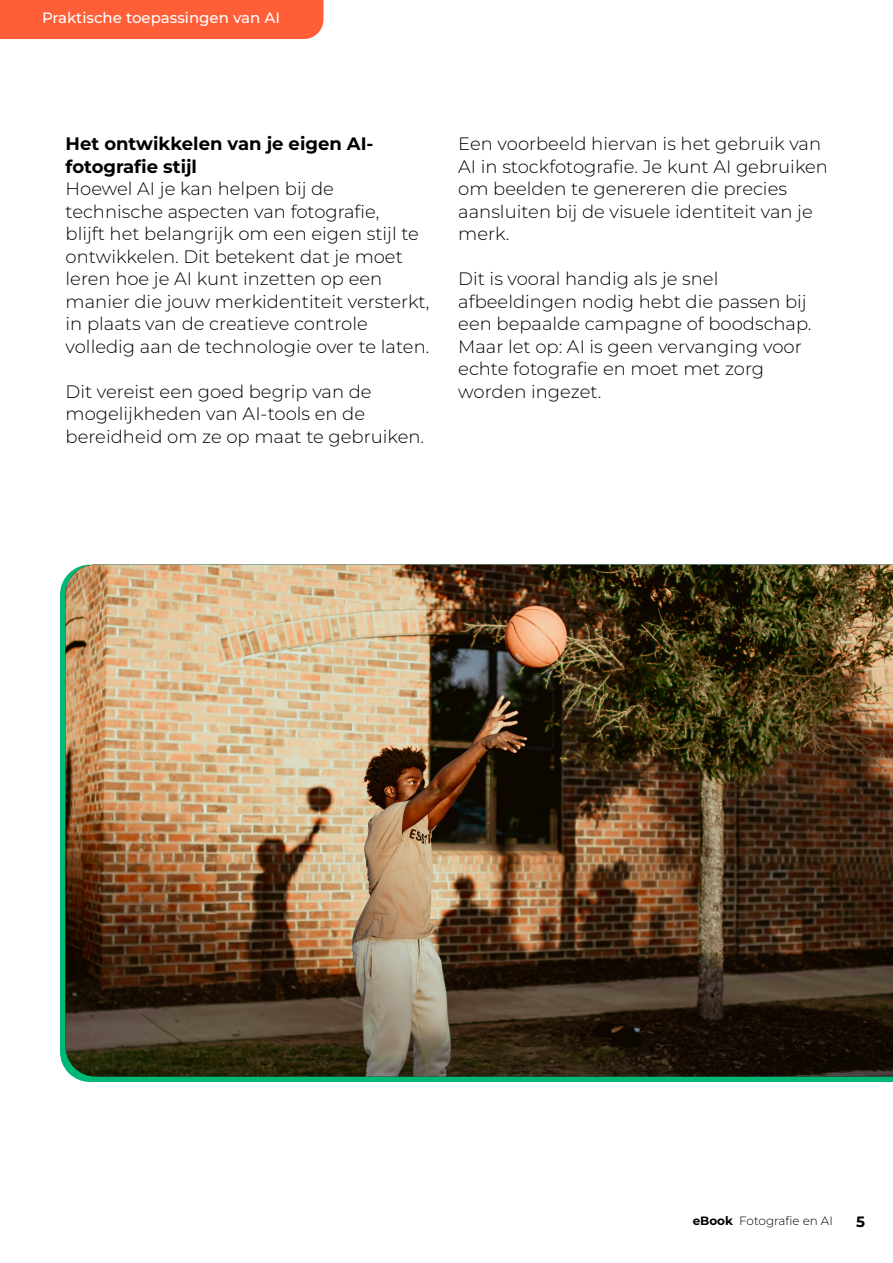
<style>
.page{position:relative;width:893px;height:1263px;background:#fff}
.page>*{position:absolute;margin:0;border:0;box-sizing:border-box;transform-origin:0 0}
.t1{font:300 18px/22.5px "Montserrat";color:#000}
.t2{font:700 18px/22.5px "Montserrat";color:#000}
.t3{font:500 15px "Montserrat";color:#fff}
.t4{font:700 15px "Montserrat";color:#000}
.t5{font:300 12px "Montserrat";color:#000}
.s1{font-weight:700}
</style>
<div class="page">
<div style="left:0;top:0;width:323px;height:39px;background:#ff5e36"></div>
<img style="left:66px;top:565px;width:827px;height:511px">
<p class="t3" style="left:42px;top:7px;width:239px">Praktische toepassingen van AI</p>
<p class="t2" style="left:66px;top:132px;width:309px">Het ontwikkelen van je eigen AI&shy;fotografie stijl</p>
<p class="t1" style="left:66px;top:179px;width:365px">Hoewel AI je kan helpen bij de technische aspecten van fotografie,<br>blijft het belangrijk om een eigen stijl te ontwikkelen. Dit betekent dat je moet leren hoe je AI kunt inzetten op een manier die jouw merkidentiteit versterkt, in plaats van de creatieve controle volledig aan de technologie over te laten.</p>
<p class="t1" style="left:66px;top:381px;width:360px">Dit vereist een goed begrip van de mogelijkheden van AI-tools en de bereidheid om ze op maat te gebruiken.</p>
<p class="t1" style="left:458px;top:134px;width:371px">Een voorbeeld hiervan is het gebruik van AI in stockfotografie. Je kunt AI gebruiken om beelden te genereren die precies aansluiten bij de visuele identiteit van je merk.</p>
<p class="t1" style="left:458px;top:269px;width:355px">Dit is vooral handig als je snel afbeeldingen nodig hebt die passen bij een bepaalde campagne of boodschap.<br>Maar let op: AI is geen vervanging voor echte fotografie en moet met zorg worden ingezet.</p>
<p class="t5" style="left:693px;top:1213px;width:142px"><span class="s1">eBook</span> Fotografie en AI</p>
<p class="t4" style="left:856px;top:1212px;width:10px">5</p>
</div>
